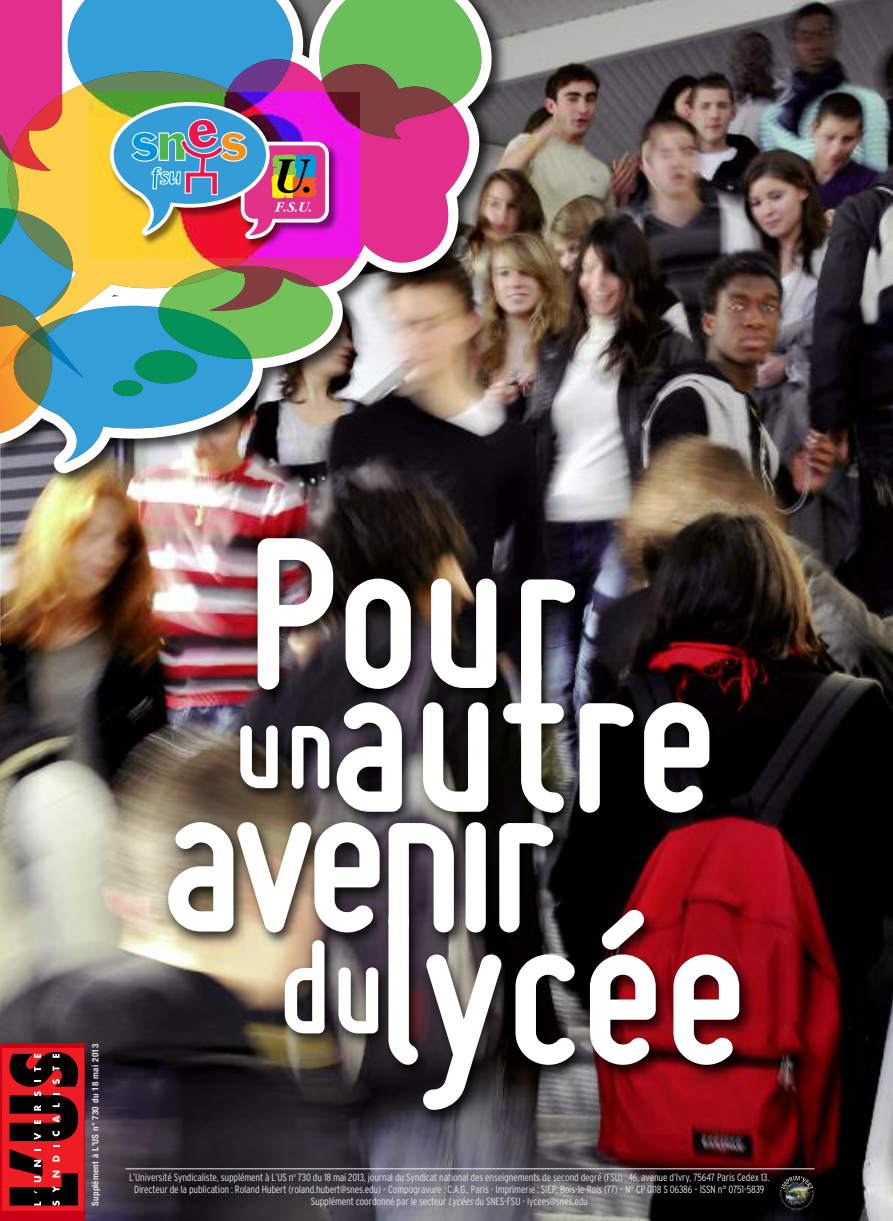
<style>
.page{position:relative;width:893px;height:1221px;background:#fff}
.page>*{position:absolute;margin:0;border:0;box-sizing:border-box;transform-origin:0 0}
.t1{font:700 225px "Miso";color:#fff}
.t2{font:700 135.75px "Miso";color:#fff}
.t3{font:700 129px "Miso";color:#fff}
.t4{font:300 condensed 10.5px/12px "Interstate";letter-spacing:-.015em;color:#e6e6e6;text-align:center}
.t5{font:700 condensed 9px "Helvetica Neue";letter-spacing:.015em;color:#e6e6e6}
.s1{font-style:italic}
</style>
<div class="page">
<img style="left:0;top:0;width:893px;height:1220px">
<svg style="left:0;top:1043px;width:85px;height:177px;background:#ce0317"></svg>
<svg style="left:3px;top:1048px;width:81px;height:162px;background:#821619"></svg>
<hr style="left:126px;top:1168px;width:688px;height:1px;background:#ebeaf0">
<img style="left:0;top:496px;width:492px;height:115px">
<img style="left:0;top:0;width:492px;height:496px">
<img style="left:158px;top:527px;width:679px;height:606px">
<img style="left:786px;top:1196px;width:24px;height:9px">
<p class="t5" style="left:90px;top:1205px;width:163px;rotate:-90deg">Supplément à L’US n° 730 du 18 mai 2013</p>
<h1 class="t1" style="left:246px;top:485px;width:332px">Pour</h1>
<h1 class="t1" style="left:333px;top:609px;width:385px">autre</h1>
<h3 class="t3" style="left:234px;top:672px;width:103px">un</h3>
<h1 class="t1" style="left:165px;top:729px;width:391px">avenir</h1>
<h1 class="t1" style="left:377px;top:861px;width:372px">lycée</h1>
<h2 class="t2" style="left:279px;top:911px;width:108px">du</h2>
<p class="t4" style="left:129px;top:1171px;width:642px">L’Université Syndicaliste, supplément à L’US n<sup>o</sup> 730 du 18 mai 2013, journal du Syndicat national des enseignements de second degré (FSU) : 46, avenue d’Ivry, 75647 Paris Cedex 13.<br>Directeur de la publication : Roland Hubert (roland.hubert@snes.edu) – Compogravure : C.A.G., Paris - Imprimerie : SIEP, Bois-le-Rois (77) – N° CP 0118 S 06386 – ISSN n° 0751-5839<br>Supplément coordonné par le secteur <span class="s1">Lycées</span>du SNES-FSU - lycees@snes.edu</p>
</div>
